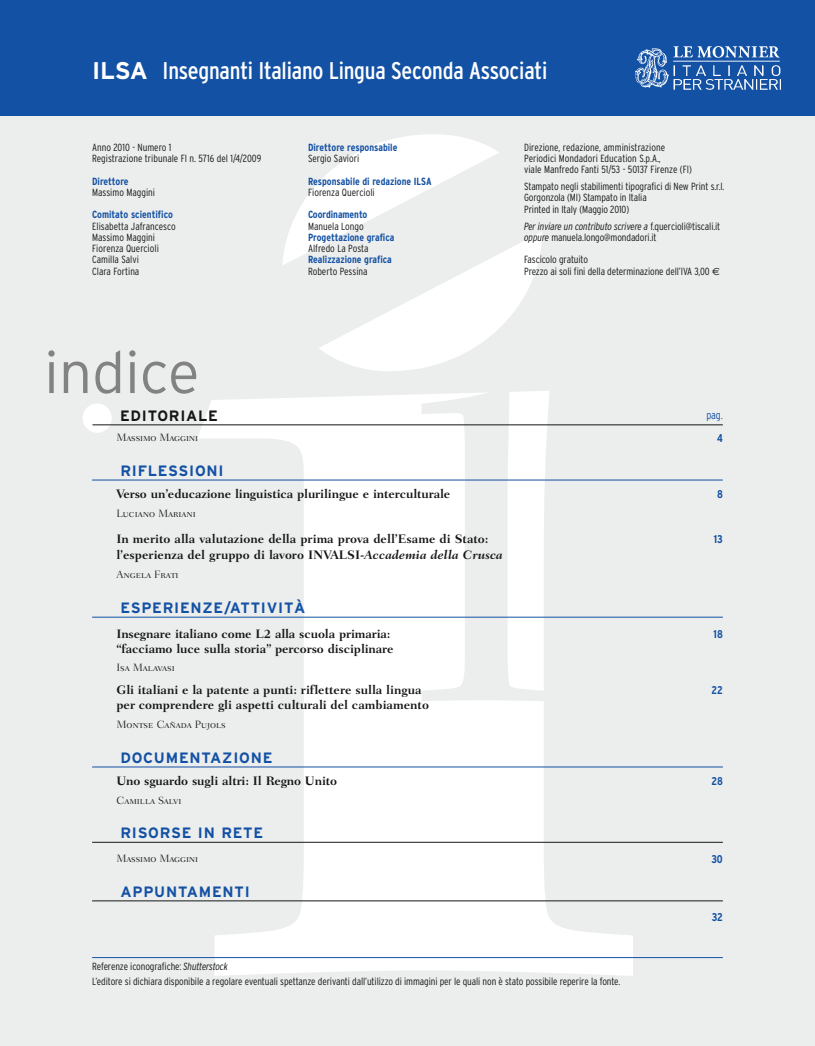
<style>
.page{position:relative;width:815px;height:1046px;background:#fff}
.page>*{position:absolute;margin:0;border:0;box-sizing:border-box;transform-origin:0 0}
.t1{font:300 58.75px "Interstate";color:#818281}
.t2{font:condensed 24.12px "Interstate";letter-spacing:-.01em;color:#fff}
.t3{font:700 15px "Interstate";letter-spacing:.05em;color:#1351a4}
.t4{font:700 15px "Interstate";letter-spacing:.05em;color:#151616}
.t5{font:700 12.5px/15px "Fairfield LH";color:#151616}
.t6{font:700 condensed 11.25px "Interstate";letter-spacing:-.025em;color:#1351a4}
.t7{font:300 condensed 11.25px "Interstate";color:#1351a4}
.t8{font:10.75px "Fairfield LH Light SC";color:#151616}
.t9{font:300 condensed 10.38px/11.2px "Interstate";letter-spacing:-.01em;color:#151616}
.t10{font:700 condensed 10.38px "Interstate";color:#1351a4}
.s1{font-weight:700;font-stretch:normal}
.s2{font-style:italic}
</style>
<div class="page">
<div style="left:0;top:0;width:815px;height:1045px;background:#eceded"></div>
<svg style="left:282px;top:134px;width:260px;height:237px"></svg>
<svg style="left:197px;top:391px;width:436px;height:584px;fill:#fff"></svg>
<div style="left:0;top:0;width:815px;height:115px;background:#1351a4"></div>
<hr style="left:92px;top:479px;width:631px;height:1px;background:#1351a4">
<div style="left:83px;top:403px;width:29px;height:29px;background:#fff;border-radius:50%"></div>
<hr style="left:92px;top:424px;width:631px;height:1px;background:#151616">
<img style="left:635px;top:46px;width:145px;height:44px">
<hr style="left:92px;top:616px;width:631px;height:1px;background:#1351a4">
<hr style="left:92px;top:841px;width:631px;height:1px;background:#151616">
<hr style="left:92px;top:900px;width:631px;height:1px;background:#151616">
<hr style="left:92px;top:766px;width:631px;height:1px;background:#1351a4">
<hr style="left:92px;top:957px;width:631px;height:1px;background:#1351a4">
<h2 class="t2" style="left:92px;top:57px;width:457px"><span class="s1">ILSA</span> Insegnanti Italiano Lingua Seconda Associati</h2>
<p class="t9" style="left:92px;top:141px;width:171px">Anno 2010 - Numero 1<br>Registrazione tribunale FI n. 5716 del 1/4/2009</p>
<p class="t10" style="left:92px;top:175px;width:38px">Direttore</p>
<p class="t9" style="left:92px;top:186px;width:65px">Massimo Maggini</p>
<p class="t10" style="left:92px;top:209px;width:82px">Comitato scientifico</p>
<p class="t9" style="left:92px;top:220px;width:85px">Elisabetta Jafrancesco<br>Massimo Maggini<br>Fiorenza Quercioli<br>Camilla Salvi<br>Clara Fortina</p>
<h1 class="t1" style="left:44px;top:339px;width:157px">indice</h1>
<p class="t10" style="left:308px;top:141px;width:91px">Direttore responsabile</p>
<p class="t9" style="left:308px;top:153px;width:53px">Sergio Saviori</p>
<p class="t10" style="left:308px;top:175px;width:125px">Responsabile di redazione ILSA</p>
<p class="t9" style="left:308px;top:186px;width:68px">Fiorenza Quercioli</p>
<p class="t10" style="left:308px;top:209px;width:61px">Coordinamento</p>
<p class="t9" style="left:308px;top:220px;width:57px">Manuela Longo</p>
<p class="t10" style="left:308px;top:231px;width:88px">Progettazione grafica</p>
<p class="t9" style="left:308px;top:243px;width:62px">Alfredo La Posta</p>
<p class="t10" style="left:308px;top:254px;width:85px">Realizzazione grafica</p>
<p class="t9" style="left:308px;top:265px;width:61px">Roberto Pessina</p>
<p class="t9" style="left:524px;top:141px;width:169px">Direzione, redazione, amministrazione<br>Periodici Mondadori Education S.p.A.,<br>viale Manfredo Fanti 51/53 - 50137 Firenze (FI)</p>
<p class="t9" style="left:524px;top:181px;width:202px">Stampato negli stabilimenti tipografici di New Print s.r.l.<br>Gorgonzola (MI) Stampato in Italia<br>Printed in Italy (Maggio 2010)</p>
<p class="t9" style="left:524px;top:220px;width:198px"><span class="s2">Per inviare un contributo scrivere a</span> f.quercioli@tiscali.it <span class="s2">oppure</span> manuela.longo@mondadori.it</p>
<p class="t9" style="left:524px;top:254px;width:187px">Fascicolo gratuito<br>Prezzo ai soli fini della determinazione dell’IVA 3,00</p>
<h3 class="t4" style="left:120px;top:407px;width:100px">EDITORIALE</h3>
<p class="t7" style="left:706px;top:409px;width:18px">pag.</p>
<p class="t8" style="left:116px;top:432px;width:83px">Massimo Maggini</p>
<p class="t6" style="left:717px;top:431px;width:7px">4</p>
<h3 class="t3" style="left:120px;top:462px;width:105px">RIFLESSIONI</h3>
<p class="t5" style="left:116px;top:486px;width:335px">Verso un’educazione linguistica plurilingue e interculturale</p>
<p class="t8" style="left:116px;top:507px;width:81px">Luciano Mariani</p>
<p class="t5" style="left:116px;top:531px;width:388px;line-height:16.2px">In merito alla valutazione della prima prova dell’Esame di Stato: l’esperienza del gruppo di lavoro invalsi -<span class="s2">Accademia della Crusca</span></p>
<p class="t8" style="left:116px;top:569px;width:64px">Angela Frati</p>
<h3 class="t3" style="left:120px;top:599px;width:187px">ESPERIENZE/ATTIVITà</h3>
<p class="t5" style="left:116px;top:626px;width:279px">Insegnare italiano come L2 alla scuola primaria: “facciamo luce sulla storia” percorso disciplinare</p>
<p class="t8" style="left:116px;top:662px;width:60px">Isa Malavasi</p>
<p class="t5" style="left:116px;top:682px;width:314px">Gli italiani e la patente a punti: riflettere sulla lingua per comprendere gli aspetti culturali del cambiamento</p>
<p class="t8" style="left:116px;top:718px;width:111px">Montse Cañada Pujols</p>
<h3 class="t3" style="left:120px;top:749px;width:154px">DOCUMENTAZIONE</h3>
<p class="t5" style="left:116px;top:773px;width:222px">Uno sguardo sugli altri: Il Regno Unito</p>
<p class="t8" style="left:116px;top:794px;width:66px">Camilla Salvi</p>
<p class="t6" style="left:717px;top:487px;width:7px">8</p>
<p class="t6" style="left:714px;top:533px;width:11px">13</p>
<p class="t6" style="left:714px;top:627px;width:11px">18</p>
<p class="t6" style="left:712px;top:684px;width:13px">22</p>
<p class="t6" style="left:712px;top:774px;width:13px">28</p>
<h3 class="t3" style="left:120px;top:824px;width:144px">RISORSE IN RETE</h3>
<p class="t8" style="left:116px;top:853px;width:83px">Massimo Maggini</p>
<p class="t6" style="left:711px;top:852px;width:13px">30</p>
<h3 class="t3" style="left:120px;top:883px;width:131px">APPUNTAMENTI</h3>
<p class="t6" style="left:712px;top:910px;width:13px">32</p>
<p class="t9" style="left:92px;top:960px;width:137px">Referenze iconografiche: <span class="s2">Shutterstock</span></p>
<p class="t9" style="left:92px;top:975px;width:530px">L’editore si dichiara disponibile a regolare eventuali spettanze derivanti dall’utilizzo di immagini per le quali non è stato possibile reperire la fonte.</p>
</div>
